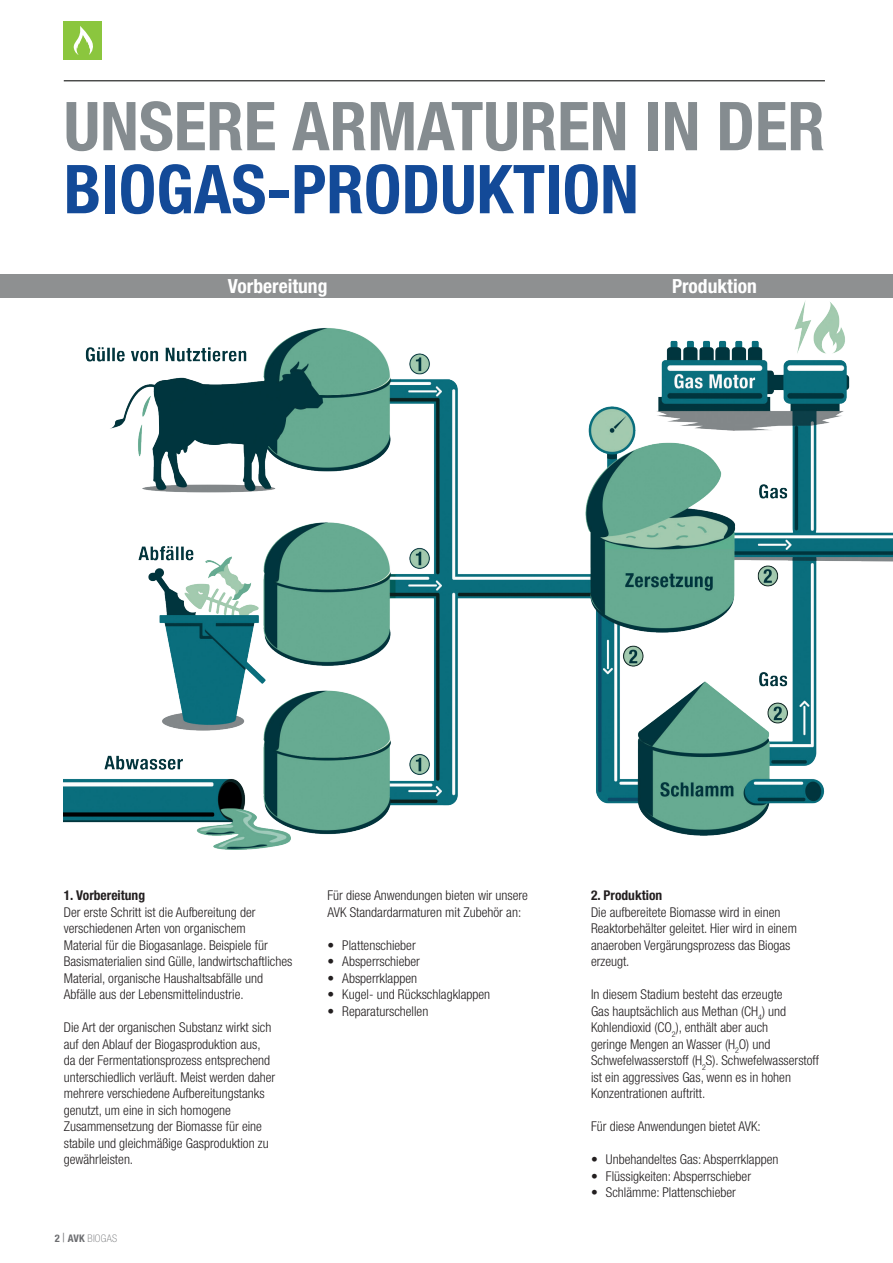
<style>
.page{position:relative;width:893px;height:1263px;background:#fff}
.page>*{position:absolute;margin:0;border:0;box-sizing:border-box;transform-origin:0 0}
.Headline_silber{font:700 condensed 67.5px/63px "Helvetica Neue LT Pro";color:#858c90}
.Intro_Text{font:700 condensed 19.5px "Helvetica Neue LT Pro";color:#fff}
.Body_Copy{font:300 condensed 13.5px/16.5px "Helvetica Neue LT Pro";color:#231f20}
.Sub-Headline{font:700 condensed 13.5px "Helvetica Neue LT Pro";color:#231f20}
.t1{font:100 condensed 10.5px "Helvetica Neue LT Pro";letter-spacing:.02em;color:#6c6d70}
.s1{color:#134a98}
.s2{font-weight:700}
.s3{font-family:"Times New Roman";font-weight:700;font-stretch:normal}
</style>
<div class="page">
<hr style="left:64px;top:80px;width:761px;height:1px;background:#151715">
<div style="left:64px;top:21px;width:38px;height:39px;background:#8bc63e"></div>
<svg style="left:74px;top:26px;width:19px;height:29px"></svg>
<div style="left:0;top:274px;width:893px;height:23px;background:#8e9091"></div>
<img style="left:64px;top:297px;width:829px;height:553px">
<p class="Headline_silber" style="left:64px;top:94px;width:763px">UNSERE ARMATUREN IN DER<br><span class="s1">BIOGAS-PRODUKTION</span></p>
<p class="Intro_Text" style="left:228px;top:274px;width:101px">Vorbereitung</p>
<p class="Intro_Text" style="left:672px;top:274px;width:86px">Produktion</p>
<p class="Sub-Headline" style="left:64px;top:887px;width:83px">1. Vorbereitung</p>
<p class="Body_Copy" style="left:64px;top:904px;width:230px">Der erste Schritt ist die Aufbereitung der verschiedenen Arten von organischem<br>Material für die Biogasanlage. Beispiele für Basismaterialien sind Gülle, landwirtschaftliches Material, organische Haushaltsabfälle und Abfälle aus der Lebensmittelindustrie.</p>
<p class="Body_Copy" style="left:64px;top:1019px;width:213px">Die Art der organischen Substanz wirkt sich auf den Ablauf der Biogasproduktion aus, da der Fermentationsprozess entsprechend unterschiedlich verläuft. Meist werden daher mehrere verschiedene Aufbereitungstanks genutzt, um eine in sich homogene Zusammensetzung der Biomasse für eine stabile und gleichmäßige Gasproduktion zu gewährleisten.</p>
<p class="t1" style="left:55px;top:1232px;width:64px"><span class="s2">2</span> <span class="s3">|</span> <span class="s2">AVK</span> BIOGAS</p>
<p class="Body_Copy" style="left:327px;top:887px;width:202px">Für diese Anwendungen bieten wir unsere<br>AVK Standardarmaturen mit Zubehör an:</p>
<p class="Body_Copy" style="left:327px;top:937px;width:90px">• Plattenschieber</p>
<p class="Body_Copy" style="left:327px;top:953px;width:94px">• Absperrschieber</p>
<p class="Body_Copy" style="left:327px;top:970px;width:91px">• Absperrklappen</p>
<p class="Body_Copy" style="left:327px;top:986px;width:164px">• Kugel- und Rückschlagklappen</p>
<p class="Body_Copy" style="left:327px;top:1003px;width:102px">• Reparaturschellen</p>
<p class="Sub-Headline" style="left:591px;top:887px;width:73px">2. Produktion</p>
<p class="Body_Copy" style="left:591px;top:904px;width:207px">Die aufbereitete Biomasse wird in einen Reaktorbehälter geleitet. Hier wird in einem anaeroben Vergärungsprozess das Biogas erzeugt.</p>
<p class="Body_Copy" style="left:591px;top:986px;width:230px">In diesem Stadium besteht das erzeugte<br>Gas hauptsächlich aus Methan (CH<sub>4</sub>) und Kohlendioxid (CO<sub>2</sub>), enthält aber auch<br>geringe Mengen an Wasser (H<sub>2</sub>O) und Schwefelwasserstoff (H<sub>2</sub>S). Schwefelwasserstoff ist ein aggressives Gas, wenn es in hohen Konzentrationen auftritt.</p>
<p class="Body_Copy" style="left:591px;top:1118px;width:171px">Für diese Anwendungen bietet AVK:</p>
<p class="Body_Copy" style="left:591px;top:1151px;width:189px">• Unbehandeltes Gas: Absperrklappen</p>
<p class="Body_Copy" style="left:591px;top:1168px;width:162px">• Flüssigkeiten: Absperrschieber</p>
<p class="Body_Copy" style="left:591px;top:1184px;width:146px">• Schlämme: Plattenschieber</p>
</div>
